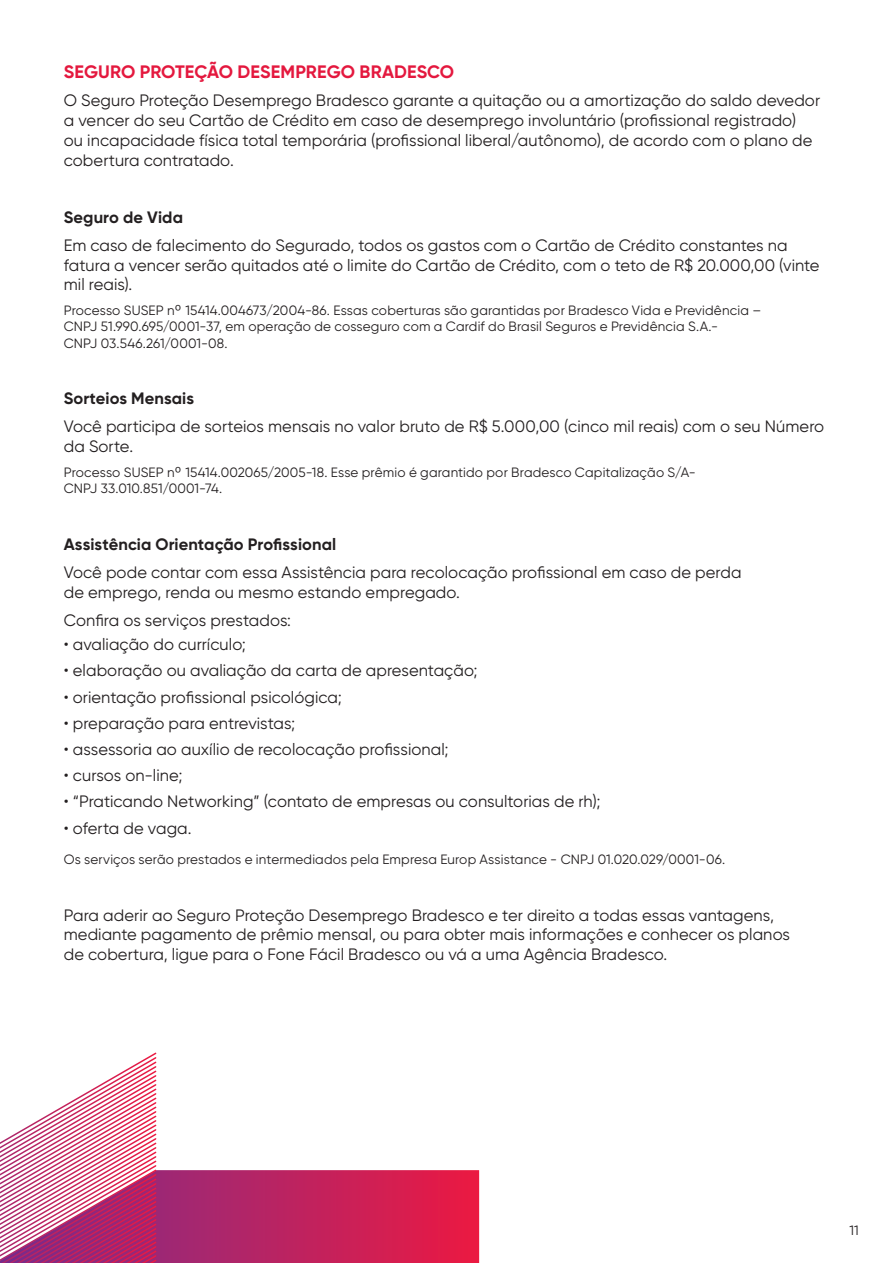
<style>
.page{position:relative;width:893px;height:1263px;background:#fff}
.page>*{position:absolute;margin:0;border:0;box-sizing:border-box;transform-origin:0 0}
.t1{font:700 18px "Gilroy";color:#e4183e}
.t2{font:16.5px/19.8px "Gilroy";letter-spacing:.005em;color:#231f20}
.t3{font:700 16.5px "Gilroy";letter-spacing:.005em;color:#231f20}
.t4{font:13.5px/16.2px "Gilroy";letter-spacing:.01em;color:#231f20}
.s1{font-family:"New June"}
</style>
<div class="page">
<svg style="left:0;top:1052px;width:479px;height:211px"></svg>
<p class="t1" style="left:64px;top:61px;width:392px">SEGURO PROTEÇÃO DESEMPREGO BRADESCO</p>
<p class="t2" style="left:64px;top:91px;width:758px">O Seguro Proteção Desemprego Bradesco garante a quitação ou a amortização do saldo devedor a vencer do seu Cartão de Crédito em caso de desemprego involuntário (profissional registrado)<br>ou incapacidade física total temporária (profissional liberal/autônomo), de acordo com o plano de cobertura contratado.</p>
<p class="t3" style="left:64px;top:206px;width:121px">Seguro de Vida</p>
<p class="t2" style="left:64px;top:235px;width:757px">Em caso de falecimento do Segurado, todos os gastos com o Cartão de Crédito constantes na fatura a vencer serão quitados até o limite do Cartão de Crédito, com o teto de R$ 20.000,00 (vinte mil reais).</p>
<p class="t4" style="left:64px;top:302px;width:699px">Processo SUSEP n<span class="s1">º</span> 15414.004673/2004-86. Essas coberturas são garantidas por Bradesco Vida e Previdência –<br>CNPJ 51.990.695/0001-37, em operação de cosseguro com a Cardif do Brasil Seguros e Previdência S.A.-<br>CNPJ 03.546.261/0001-08.</p>
<p class="t3" style="left:64px;top:388px;width:132px">Sorteios Mensais</p>
<p class="t2" style="left:64px;top:417px;width:762px">Você participa de sorteios mensais no valor bruto de R$ 5.000,00 (cinco mil reais) com o seu Número da Sorte.</p>
<p class="t4" style="left:64px;top:464px;width:634px">Processo SUSEP n<span class="s1">º</span> 15414.002065/2005-18. Esse prêmio é garantido por Bradesco Capitalização S/A-<br>CNPJ 33.010.851/0001-74.</p>
<p class="t3" style="left:64px;top:534px;width:274px">Assistência Orientação Profissional</p>
<p class="t2" style="left:64px;top:562px;width:679px">Você pode contar com essa Assistência para recolocação profissional em caso de perda de emprego, renda ou mesmo estando empregado.</p>
<p class="t2" style="left:64px;top:610px;width:229px">Confira os serviços prestados:</p>
<p class="t2" style="left:64px;top:634px;width:184px">• avaliação do currículo;</p>
<p class="t2" style="left:64px;top:661px;width:415px">• elaboração ou avaliação da carta de apresentação;</p>
<p class="t2" style="left:64px;top:687px;width:279px">• orientação profissional psicológica;</p>
<p class="t2" style="left:64px;top:713px;width:233px">• preparação para entrevistas;</p>
<p class="t2" style="left:64px;top:739px;width:386px">• assessoria ao auxílio de recolocação profissional;</p>
<p class="t2" style="left:64px;top:765px;width:120px">• cursos on-line;</p>
<p class="t2" style="left:64px;top:791px;width:538px">• “Praticando Networking” (contato de empresas ou consultorias de rh);</p>
<p class="t2" style="left:64px;top:818px;width:129px">• oferta de vaga.</p>
<p class="t4" style="left:64px;top:851px;width:663px">Os serviços serão prestados e intermediados pela Empresa Europ Assistance - CNPJ 01.020.029/0001-06.</p>
<p class="t2" style="left:64px;top:905px;width:728px">Para aderir ao Seguro Proteção Desemprego Bradesco e ter direito a todas essas vantagens, mediante pagamento de prêmio mensal, ou para obter mais informações e conhecer os planos de cobertura, ligue para o Fone Fácil Bradesco ou vá a uma Agência Bradesco.</p>
<p class="t4" style="left:850px;top:1222px;width:11px">11</p>
</div>
